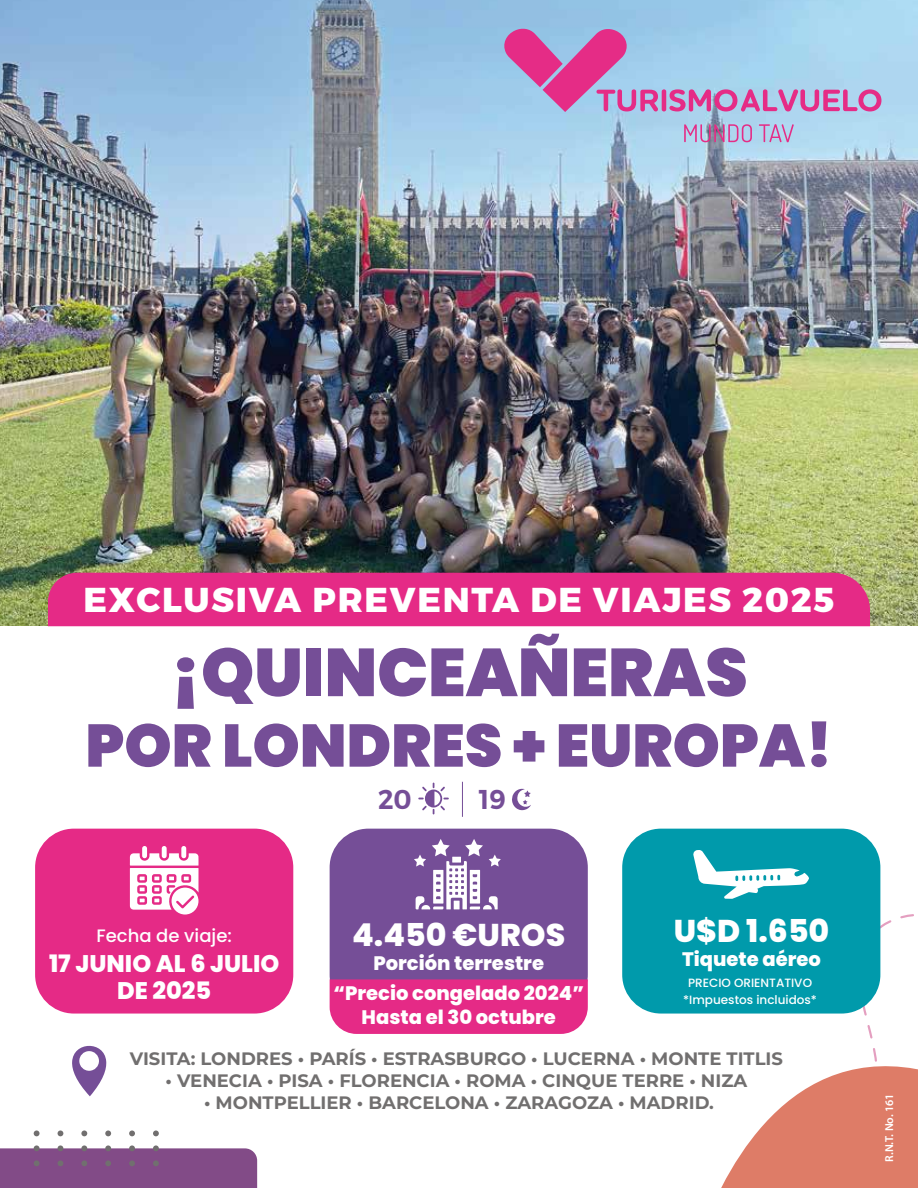
<style>
.page{position:relative;width:918px;height:1188px;background:#fff}
.page>*{position:absolute;margin:0;border:0;box-sizing:border-box;transform-origin:0 0}
.t1{font:900 67.5px "Poppins";color:#754e97}
.t2{font:900 60px "Poppins";color:#754e97}
.t3{font:800 34.5px "Montserrat";letter-spacing:.05em;color:#fff}
.t4{font:800 31.5px "Poppins";color:#fff}
.t5{font:600 27.3px "Montserrat";color:#754e97;scale:.96 1}
.t6{font:800 24px/27px "Poppins";color:#fff;text-align:center}
.t7{font:800 19.5px/29.7px "Poppins";color:#fff;text-align:center}
.t8{font:700 18px "Montserrat";color:#716f6f}
.t9{font:500 18px "Poppins";color:#fff}
.t10{font:500 12px "Poppins";color:#fff}
.t11{font:600 11.55px "Myriad Pro";color:#fff}
</style>
<div class="page">
<svg style="left:721px;top:1025px;width:196px;height:163px"></svg>
<img style="left:0;top:0;width:917px;height:626px">
<svg style="left:153px;top:1130px;width:6px;height:6px"></svg>
<svg style="left:129px;top:1130px;width:6px;height:6px"></svg>
<svg style="left:105px;top:1130px;width:6px;height:6px"></svg>
<svg style="left:81px;top:1130px;width:6px;height:6px"></svg>
<svg style="left:58px;top:1130px;width:5px;height:6px"></svg>
<svg style="left:34px;top:1130px;width:6px;height:6px"></svg>
<svg style="left:0;top:1145px;width:257px;height:43px;background:#8a598f"></svg>
<div style="left:48px;top:573px;width:821px;height:53px;background:#e52a86"></div>
<svg style="left:72px;top:1045px;width:35px;height:51px"></svg>
<svg style="left:503px;top:28px;width:378px;height:84px;background:#b3a8d4"></svg>
<svg style="left:684px;top:124px;width:67px;height:18px"></svg>
<svg style="left:758px;top:124px;width:35px;height:18px"></svg>
<div style="left:35px;top:829px;width:258px;height:185px;background:#e52a86;border-radius:39px"></div>
<div style="left:329px;top:829px;width:258px;height:185px;background:#754e97;border-radius:39px"></div>
<div style="left:622px;top:829px;width:258px;height:185px;background:#009aab;border-radius:39px"></div>
<svg style="left:693px;top:850px;width:115px;height:49px"></svg>
<svg style="left:414px;top:839px;width:86px;height:71px"></svg>
<svg style="left:130px;top:846px;width:68px;height:69px"></svg>
<div style="left:329px;top:979px;width:258px;height:55px;background:#e52a86"></div>
<svg style="left:418px;top:783px;width:30px;height:31px"></svg>
<svg style="left:512px;top:789px;width:19px;height:21px"></svg>
<h3 class="t3" style="left:84px;top:578px;width:752px">EXCLUSIVA PREVENTA DE VIAJES 2025</h3>
<h1 class="t1" style="left:170px;top:633px;width:578px">¡QUINCEAÑERAS</h1>
<h2 class="t2" style="left:85px;top:711px;width:748px">POR LONDRES + EUROPA!</h2>
<p class="t9" style="left:96px;top:925px;width:137px">Fecha de viaje:</p>
<h3 class="t6" style="left:49px;top:950px;width:232px">17 JUNIO AL 6 JULIO<br>DE 2025</h3>
<h3 class="t5" style="left:378px;top:783px;width:37px">20</h3>
<h3 class="t5" style="left:479px;top:783px;width:29px">19</h3>
<h3 class="t4" style="left:352px;top:917px;width:214px">4.450 €UROS</h3>
<p class="t7" style="left:333px;top:948px;width:252px">Porción terrestre “Precio congelado 2024”</p>
<p class="t7" style="left:361px;top:1002px;width:196px">Hasta el 30 octubre</p>
<h3 class="t4" style="left:673px;top:912px;width:157px">U$D 1.650</h3>
<p class="t7" style="left:682px;top:944px;width:140px">Tiquete aéreo</p>
<p class="t10" style="left:683px;top:992px;width:135px">*Impuestos incluidos*</p>
<p class="t10" style="left:688px;top:976px;width:125px">PRECIO ORIENTATIVO</p>
<p class="t8" style="left:130px;top:1046px;width:654px">VISITA: LONDRES • PARÍS • ESTRASBURGO • LUCERNA • MONTE TITLIS</p>
<p class="t8" style="left:165px;top:1068px;width:583px">• VENECIA • PISA • FLORENCIA • ROMA • CINQUE TERRE • NIZA</p>
<p class="t8" style="left:204px;top:1089px;width:511px">• MONTPELLIER • BARCELONA • ZARAGOZA • MADRID.</p>
<p class="t11" style="left:881px;top:1162px;width:70px;rotate:-90deg">R.N.T. No. 161</p>
</div>
